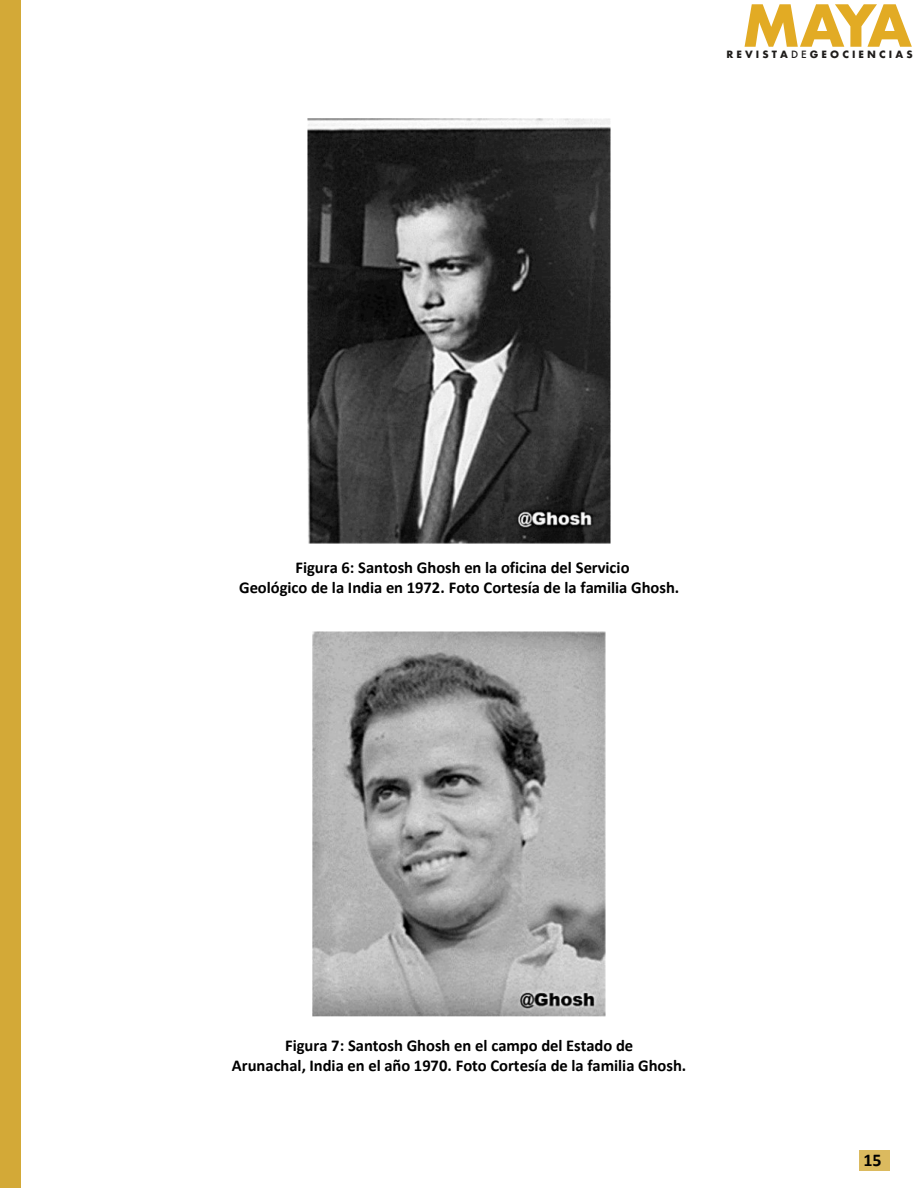
<style>
.page{position:relative;width:918px;height:1188px;background:#fff}
.page>*{position:absolute;margin:0;border:0;box-sizing:border-box;transform-origin:0 0}
.t1{font:700 56.4px "Futura";color:#e2ab24}
.t2{font:700 18px "Calibri";color:#000}
.t3{font:700 16.5px/20.1px "Calibri";color:#000;text-align:center}
.t4{font:700 9.75px "Futura";letter-spacing:.315em;color:#1e1c1a}
.s1{font-weight:500}
</style>
<div class="page">
<div style="left:859px;top:1150px;width:31px;height:21px;background:#dbba5f"></div>
<div style="left:0;top:0;width:20px;height:1188px;background:#d3a937"></div>
<img style="left:307px;top:118px;width:304px;height:425px">
<img style="left:312px;top:631px;width:294px;height:386px">
<h1 class="t1" style="left:742px;top:0;width:172px">MAYA</h1>
<p class="t4" style="left:726px;top:50px;width:188px">REVISTA<span class="s1">D E</span>GEOCIENCIAS</p>
<p class="t3" style="left:239px;top:559px;width:442px">Figura 6: Santosh Ghosh en la oficina del Servicio<br>Geológico de la India en 1972. Foto Cortesía de la familia Ghosh.</p>
<p class="t3" style="left:232px;top:1037px;width:456px">Figura 7: Santosh Ghosh en el campo del Estado de<br>Arunachal, India en el año 1970. Foto Cortesía de la familia Ghosh.</p>
<p class="t2" style="left:863px;top:1153px;width:20px">15</p>
</div>
